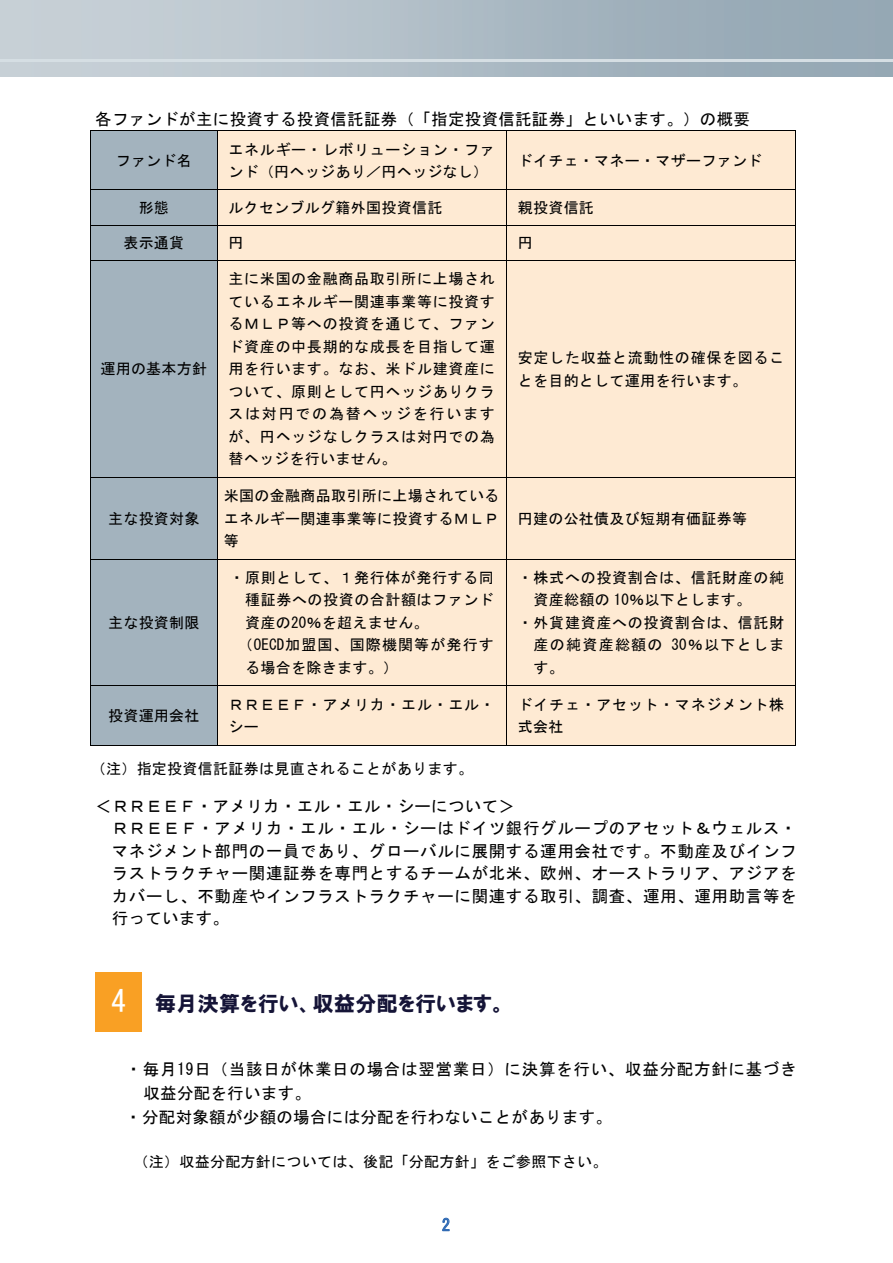
<style>
.page{position:relative;width:893px;height:1263px;background:#fff}
.page>*{position:absolute;margin:0;border:0;box-sizing:border-box;transform-origin:0 0}
.t1{font:30px "MS Gothic";color:#fff}
.t2{font:21px "HGP Soei Kakugothic UB";letter-spacing:.015em;color:#151437}
.t3{font:16.5px/22.4px "MS Gothic";letter-spacing:.04em;color:#000}
.t4{font:16.5px "MS Gothic";letter-spacing:.02em;color:#000}
.t5{font:16.5px "MS Gothic";color:#2f6ab4}
.t6{font:15px/22.5px "MS Gothic";letter-spacing:.02em;color:#000;text-align:justify}
.t7{font:15px/22.5px "MS Gothic";letter-spacing:.05em;color:#000}
.t8{font:15px/22.5px "MS Gothic";letter-spacing:.04em;color:#000}
.t9{font:15px "MS Gothic";letter-spacing:.07em;color:#000}
.t10{font:15px/22.5px "MS Gothic";letter-spacing:.085em;color:#000}
</style>
<div class="page">
<hr style="left:0;top:60px;width:893px;height:2px;background:#d5dee3">
<svg style="left:442px;top:1218px;width:8px;height:13px"></svg>
<div style="left:91px;top:131px;width:126px;height:59px;background:#a3b3be"></div>
<div style="left:218px;top:131px;width:288px;height:59px;background:#feead3"></div>
<div style="left:507px;top:131px;width:288px;height:59px;background:#feead3"></div>
<hr style="left:91px;top:130px;width:126px;height:1px;background:#000">
<hr style="left:217px;top:130px;width:289px;height:1px;background:#000">
<hr style="left:507px;top:130px;width:288px;height:1px;background:#000">
<hr style="left:90px;top:136px;width:1px;height:54px;background:#000">
<hr style="left:217px;top:136px;width:1px;height:54px;background:#000">
<hr style="left:506px;top:136px;width:1px;height:54px;background:#000">
<hr style="left:795px;top:136px;width:1px;height:54px;background:#000">
<div style="left:91px;top:190px;width:126px;height:35px;background:#a3b3be"></div>
<div style="left:218px;top:190px;width:288px;height:35px;background:#feead3"></div>
<div style="left:507px;top:190px;width:288px;height:35px;background:#feead3"></div>
<hr style="left:91px;top:190px;width:126px;height:1px;background:#000">
<hr style="left:217px;top:190px;width:289px;height:1px;background:#000">
<hr style="left:507px;top:190px;width:288px;height:1px;background:#000">
<hr style="left:90px;top:195px;width:1px;height:30px;background:#000">
<hr style="left:217px;top:195px;width:1px;height:30px;background:#000">
<hr style="left:506px;top:195px;width:1px;height:30px;background:#000">
<hr style="left:795px;top:195px;width:1px;height:30px;background:#000">
<div style="left:91px;top:226px;width:126px;height:34px;background:#a3b3be"></div>
<div style="left:218px;top:226px;width:288px;height:34px;background:#feead3"></div>
<div style="left:507px;top:226px;width:288px;height:34px;background:#feead3"></div>
<hr style="left:91px;top:225px;width:126px;height:1px;background:#000">
<hr style="left:217px;top:225px;width:289px;height:1px;background:#000">
<hr style="left:507px;top:225px;width:288px;height:1px;background:#000">
<hr style="left:90px;top:230px;width:1px;height:30px;background:#000">
<hr style="left:217px;top:230px;width:1px;height:30px;background:#000">
<hr style="left:506px;top:230px;width:1px;height:30px;background:#000">
<hr style="left:795px;top:230px;width:1px;height:30px;background:#000">
<div style="left:91px;top:261px;width:126px;height:216px;background:#a3b3be"></div>
<div style="left:218px;top:261px;width:288px;height:216px;background:#feead3"></div>
<div style="left:507px;top:261px;width:288px;height:216px;background:#feead3"></div>
<hr style="left:91px;top:260px;width:126px;height:1px;background:#000">
<hr style="left:217px;top:260px;width:289px;height:1px;background:#000">
<hr style="left:507px;top:260px;width:288px;height:1px;background:#000">
<hr style="left:90px;top:265px;width:1px;height:212px;background:#000">
<hr style="left:217px;top:265px;width:1px;height:212px;background:#000">
<hr style="left:506px;top:265px;width:1px;height:212px;background:#000">
<hr style="left:795px;top:265px;width:1px;height:212px;background:#000">
<div style="left:91px;top:478px;width:126px;height:81px;background:#a3b3be"></div>
<div style="left:218px;top:478px;width:288px;height:81px;background:#feead3"></div>
<div style="left:507px;top:478px;width:288px;height:81px;background:#feead3"></div>
<hr style="left:91px;top:477px;width:126px;height:1px;background:#000">
<hr style="left:217px;top:477px;width:289px;height:1px;background:#000">
<hr style="left:507px;top:477px;width:288px;height:1px;background:#000">
<hr style="left:90px;top:482px;width:1px;height:77px;background:#000">
<hr style="left:217px;top:482px;width:1px;height:77px;background:#000">
<hr style="left:506px;top:482px;width:1px;height:77px;background:#000">
<hr style="left:795px;top:482px;width:1px;height:77px;background:#000">
<div style="left:91px;top:559px;width:126px;height:126px;background:#a3b3be"></div>
<div style="left:218px;top:559px;width:288px;height:126px;background:#feead3"></div>
<div style="left:507px;top:559px;width:288px;height:126px;background:#feead3"></div>
<hr style="left:91px;top:559px;width:126px;height:1px;background:#000">
<hr style="left:217px;top:559px;width:289px;height:1px;background:#000">
<hr style="left:507px;top:559px;width:288px;height:1px;background:#000">
<hr style="left:90px;top:564px;width:1px;height:121px;background:#000">
<hr style="left:217px;top:564px;width:1px;height:121px;background:#000">
<hr style="left:506px;top:564px;width:1px;height:121px;background:#000">
<hr style="left:795px;top:564px;width:1px;height:121px;background:#000">
<div style="left:91px;top:686px;width:126px;height:59px;background:#a3b3be"></div>
<div style="left:218px;top:686px;width:288px;height:59px;background:#feead3"></div>
<div style="left:507px;top:686px;width:288px;height:59px;background:#feead3"></div>
<hr style="left:91px;top:685px;width:126px;height:1px;background:#000">
<hr style="left:217px;top:685px;width:289px;height:1px;background:#000">
<hr style="left:507px;top:685px;width:288px;height:1px;background:#000">
<hr style="left:90px;top:691px;width:1px;height:54px;background:#000">
<hr style="left:217px;top:691px;width:1px;height:54px;background:#000">
<hr style="left:506px;top:691px;width:1px;height:54px;background:#000">
<hr style="left:795px;top:691px;width:1px;height:54px;background:#000">
<hr style="left:90px;top:745px;width:706px;height:1px;background:#000">
<div style="left:95px;top:972px;width:47px;height:59px;background:#f9a024"></div>
<p class="t4" style="left:95px;top:111px;width:656px">各ファンドが主に投資する投資信託証券（「指定投資信託証券」といいます。）の概要</p>
<p class="t7" style="left:228px;top:138px;width:268px">エネルギー・レボリューション・ファ</p>
<p class="t6" style="left:116px;top:149px;width:78px">ファンド名</p>
<p class="t6" style="left:518px;top:149px;width:246px">ドイチェ・マネー・マザーファンド</p>
<p class="t6" style="left:228px;top:160px;width:261px">ンド（円ヘッジあり／円ヘッジなし）</p>
<p class="t6" style="left:518px;top:196px;width:78px">親投資信託</p>
<p class="t6" style="left:228px;top:196px;width:215px">ルクセンブルグ籍外国投資信託</p>
<p class="t6" style="left:139px;top:196px;width:32px">形態</p>
<p class="t6" style="left:123px;top:232px;width:62px">表示通貨</p>
<p class="t6" style="left:100px;top:358px;width:108px">運用の基本方針</p>
<p class="t6" style="left:108px;top:507px;width:93px">主な投資対象</p>
<p class="t6" style="left:108px;top:611px;width:93px">主な投資制限</p>
<p class="t6" style="left:108px;top:704px;width:93px">投資運用会社</p>
<p class="t6" style="left:228px;top:232px;width:17px">円</p>
<p class="t6" style="left:228px;top:268px;width:268px">主に米国の金融商品取引所に上場されているエネルギー関連事業等に投資するＭＬＰ等への投資を通じて、ファンド資産の中長期的な成長を目指して運用を行います。なお、米ドル建資産について、原則として円ヘッジありクラスは対円での為替ヘッジを行いますが、円ヘッジなしクラスは対円での為替ヘッジを行いません。</p>
<p class="t6" style="left:224px;top:484px;width:277px">米国の金融商品取引所に上場されているエネルギー関連事業等に投資するＭＬＰ等</p>
<p class="t6" style="left:230px;top:566px;width:266px">・原則として、１発行体が発行する同</p>
<p class="t6" style="left:245px;top:589px;width:250px">種証券への投資の合計額はファンド</p>
<p class="t6" style="left:245px;top:611px;width:185px">資産の20％を超えません。</p>
<p class="t9" style="left:238px;top:637px;width:258px">（OECD加盟国、国際機関等が発行す</p>
<p class="t6" style="left:245px;top:656px;width:154px">る場合を除きます。(</p>
<p class="t7" style="left:228px;top:693px;width:268px">ＲＲＥＥＦ・アメリカ・エル・エル・</p>
<p class="t6" style="left:228px;top:715px;width:32px">シー</p>
<p class="t6" style="left:518px;top:232px;width:17px">円</p>
<p class="t8" style="left:518px;top:346px;width:268px">安定した収益と流動性の確保を図ることを目的として運用を行います。</p>
<p class="t6" style="left:518px;top:507px;width:231px">円建の公社債及び短期有価証券等</p>
<p class="t7" style="left:518px;top:566px;width:268px">・株式への投資割合は、信託財産の純</p>
<p class="t6" style="left:533px;top:589px;width:219px">資産総額の 10％以下とします。</p>
<p class="t7" style="left:518px;top:611px;width:268px">・外貨建資産への投資割合は、信託財</p>
<p class="t6" style="left:672px;top:634px;width:114px">30％以下としま</p>
<p class="t10" style="left:533px;top:634px;width:131px">産の純資産総額のす。</p>
<p class="t7" style="left:518px;top:693px;width:268px">ドイチェ・アセット・マネジメント株式会社</p>
<p class="t6" style="left:91px;top:757px;width:384px">（注）指定投資信託証券は見直されることがあります。</p>
<p class="t3" style="left:112px;top:795px;width:686px;text-indent:-16px">＜ＲＲＥＥＦ・アメリカ・エル・エル・シーについて&lt;<br>ＲＲＥＥＦ・アメリカ・エル・エル・シーはドイツ銀行グループのアセット＆ウェルス・マネジメント部門の一員であり、グローバルに展開する運用会社です。不動産及びインフラストラクチャー関連証券を専門とするチームが北米、欧州、オーストラリア、アジアをカバーし、不動産やインフラストラクチャーに関連する取引、調査、運用、運用助言等を行っています。</p>
<p class="t1" style="left:111px;top:987px;width:16px">4</p>
<p class="t2" style="left:155px;top:992px;width:352px">毎月決算を行い、収益分配を行います。</p>
<p class="t3" style="left:126px;top:1058px;width:673px">・毎月19日（当該日が休業日の場合は翌営業日）に決算を行い、収益分配方針に基づき</p>
<p class="t4" style="left:143px;top:1085px;width:169px">収益分配を行います。</p>
<p class="t4" style="left:125px;top:1108px;width:488px">・分配対象額が少額の場合には分配を行わないことがあります。</p>
<p class="t6" style="left:134px;top:1150px;width:476px">（注）収益分配方針については、後記「分配方針」をご参照下さい。</p>
<p class="t5" style="left:442px;top:1217px;width:10px">2</p>
</div>
